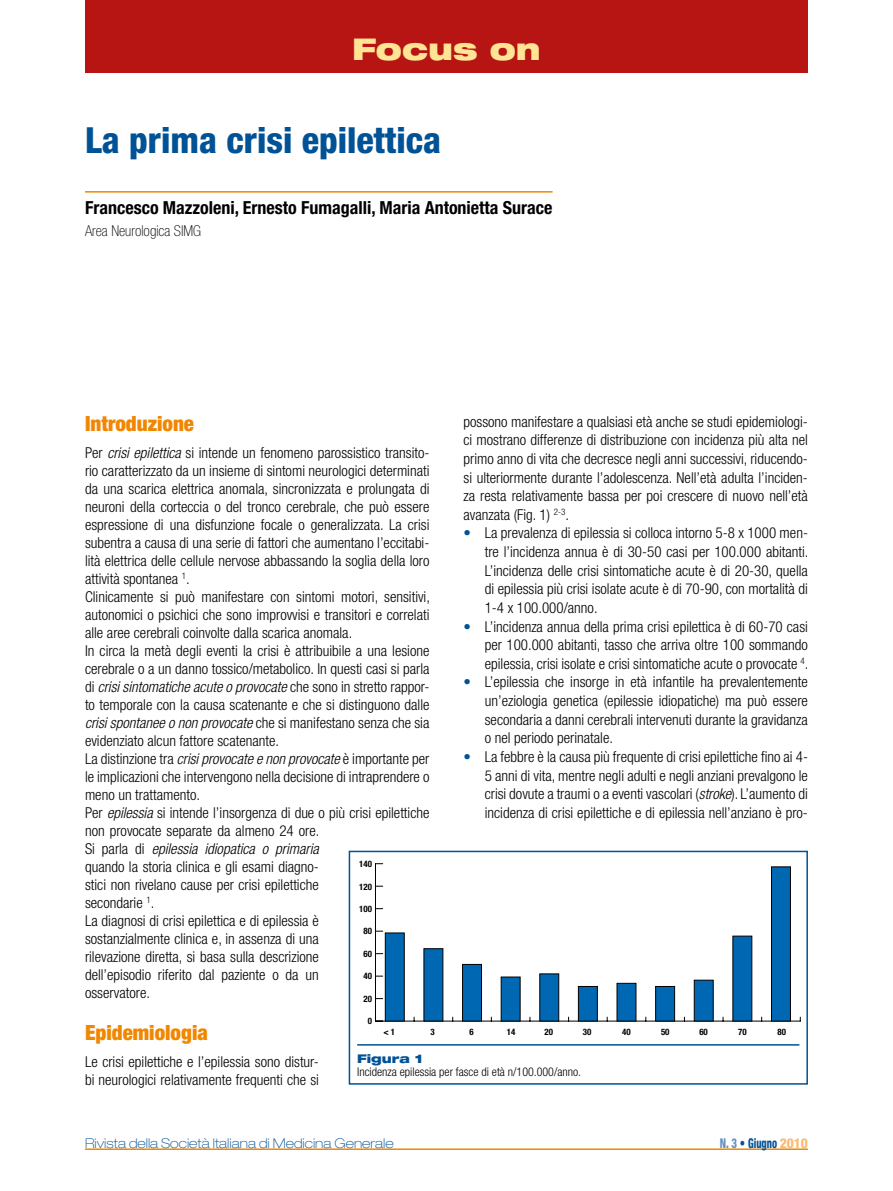
<style>
.page{position:relative;width:893px;height:1191px;background:#fff}
.page>*{position:absolute;margin:0;border:0;box-sizing:border-box;transform-origin:0 0}
.t1{font:800 condensed 36px "Helvetica Neue LT Std";color:#005296}
.t2{font:900 expanded 30px "Helvetica Neue LT Std";color:#ffe495}
.t3{font:900 condensed 21px "Helvetica Neue LT Std";color:#f18700}
.t4{font:700 condensed 18px "Helvetica Neue LT Std";color:#000}
.t5{font:300 condensed 15px/18px "Helvetica Neue LT Std";color:#000;text-align:justify}
.t6{font:100 condensed 15px "Helvetica Neue LT Std";color:#000}
.t7{font:100 expanded 13.5px "Helvetica Neue LT Std";color:#005296}
.t8{font:800 condensed 13.5px "Helvetica Neue LT Std";color:#005296;scale:.8 1}
.t9{font:300 condensed 12px "Helvetica Neue LT Std";color:#000}
.t10{font:900 expanded 12px "Helvetica Neue LT Std";color:#005296}
.t11{font:700 condensed 8.85px "Helvetica Neue LT Std";color:#000}
.s1{color:#005296}
.s2{font-style:italic}
.s3{color:#678dbf}
.s4{color:#f9ba72}
</style>
<div class="page">
<hr style="left:85px;top:1148px;width:723px;height:2px;background:#f18700">
<div style="left:85px;top:0;width:723px;height:72px;background:#b61513"></div>
<hr style="left:85px;top:191px;width:468px;height:2px;background:#f18700">
<hr style="left:375px;top:1020px;width:425px;height:1px;background:#000">
<hr style="left:375px;top:863px;width:1px;height:158px;background:#000">
<div style="left:771px;top:866px;width:20px;height:155px;background:#0068b3;border:1px solid #000"></div>
<div style="left:733px;top:936px;width:19px;height:85px;background:#0068b3"></div>
<div style="left:694px;top:980px;width:19px;height:41px;background:#0068b3;border:1px solid #000"></div>
<div style="left:655px;top:986px;width:20px;height:35px;background:#0068b3;border:1px solid #000"></div>
<div style="left:617px;top:983px;width:19px;height:38px;background:#0068b3"></div>
<div style="left:578px;top:986px;width:19px;height:35px;background:#0068b3;border:1px solid #000"></div>
<div style="left:540px;top:973px;width:19px;height:48px;background:#0068b3;border:1px solid #000"></div>
<div style="left:501px;top:977px;width:19px;height:44px;background:#0068b3"></div>
<div style="left:462px;top:964px;width:20px;height:57px;background:#0068b3;border:1px solid #000"></div>
<div style="left:424px;top:948px;width:19px;height:73px;background:#0068b3"></div>
<div style="left:385px;top:932px;width:19px;height:89px;background:#0068b3;border:1px solid #000"></div>
<div style="left:349px;top:850px;width:459px;height:234px;border:2px solid #005296"></div>
<hr style="left:357px;top:1044px;width:442px;height:1px;background:#005296">
<h2 class="t2" style="left:352px;top:29px;width:190px">Focus on</h2>
<h1 class="t1" style="left:85px;top:118px;width:358px">La prima crisi epilettica</h1>
<p class="t4" style="left:85px;top:196px;width:469px">Francesco Mazzoleni, Ernesto Fumagalli, Maria Antonietta Surace</p>
<p class="t6" style="left:85px;top:222px;width:118px">Area Neurologica SIMG</p>
<p class="t5" style="left:463px;top:412px;width:346px;line-height:18.6px">possono manifestare a qualsiasi età anche se studi epidemiologi&shy;ci mostrano differenze di distribuzione con incidenza più alta nel primo anno di vita che decresce negli anni successivi, riducendo&shy;si ulteriormente durante l’adolescenza. Nell’età adulta l’inciden&shy;za resta relativamente bassa per poi crescere di nuovo nell’età avanzata (Fig. 1) <sup>2-3</sup>.</p>
<p class="t5" style="left:485px;top:524px;width:325px;line-height:18.6px;text-indent:-21px"><span class="s1">•</span> La prevalenza di epilessia si colloca intorno 5-8 x 1000 men&shy;tre l’incidenza annua è di 30-50 casi per 100.000 abitanti.<br>L’incidenza delle crisi sintomatiche acute è di 20-30, quella di epilessia più crisi isolate acute è di 70-90, con mortalità di 1-4 x 100.000/anno.</p>
<p class="t5" style="left:485px;top:617px;width:325px;line-height:18.6px;text-indent:-21px"><span class="s1">•</span> L’incidenza annua della prima crisi epilettica è di 60-70 casi per 100.000 abitanti, tasso che arriva oltre 100 sommando epilessia, crisi isolate e crisi sintomatiche acute o provocate <sup>4</sup>.</p>
<p class="t5" style="left:485px;top:672px;width:325px;line-height:18.6px;text-indent:-21px"><span class="s1">•</span> L’epilessia che insorge in età infantile ha prevalentemente un’eziologia genetica (epilessie idiopatiche) ma può essere secondaria a danni cerebrali intervenuti durante la gravidanza o nel periodo perinatale.</p>
<p class="t5" style="left:485px;top:747px;width:325px;line-height:18.6px;text-indent:-21px"><span class="s1">•</span> La febbre è la causa più frequente di crisi epilettiche fino ai 4- 5 anni di vita, mentre negli adulti e negli anziani prevalgono le crisi dovute a traumi o a eventi vascolari (<span class="s2">stroke</span>). L’aumento di incidenza di crisi epilettiche e di epilessia nell’anziano è pro-</p>
<h3 class="t3" style="left:85px;top:410px;width:110px">Introduzione</h3>
<p class="t5" style="left:85px;top:443px;width:346px;text-align:left">Per <span class="s2">crisi epilettica</span> si intende un fenomeno parossistico transito&shy;rio caratterizzato da un insieme di sintomi neurologici determinati da una scarica elettrica anomala, sincronizzata e prolungata di neuroni della corteccia o del tronco cerebrale, che può essere espressione di una disfunzione focale o generalizzata. La crisi subentra a causa di una serie di fattori che aumentano l’eccitabi&shy;lità elettrica delle cellule nervose abbassando la soglia della loro attività spontanea <sup>1</sup>.<br>Clinicamente si può manifestare con sintomi motori, sensitivi, autonomici o psichici che sono improvvisi e transitori e correlati alle aree cerebrali coinvolte dalla scarica anomala.<br>In circa la metà degli eventi la crisi è attribuibile a una lesione cerebrale o a un danno tossico/metabolico. In questi casi si parla di <span class="s2">crisi sintomatiche acute o provocate</span> che sono in stretto rappor&shy;to temporale con la causa scatenante e che si distinguono dalle <span class="s2">crisi spontanee o non provocate</span> che si manifestano senza che sia evidenziato alcun fattore scatenante.<br>La distinzione tra <span class="s2">crisi provocate e non provocate</span> è importante per le implicazioni che intervengono nella decisione di intraprendere o meno un trattamento.<br>Per <span class="s2">epilessia</span> si intende l’insorgenza di due o più crisi epilettiche non provocate separate da almeno 24 ore.<br>Si parla di <span class="s2">epilessia idiopatica o primaria<br></span>quando la storia clinica e gli esami diagno-<br>stici non rivelano cause per crisi epilettiche<br>secondarie <sup>1</sup>.<br>La diagnosi di crisi epilettica e di epilessia è<br>sostanzialmente clinica e, in assenza di una<br>rilevazione diretta, si basa sulla descrizione<br>dell’episodio riferito dal paziente o da un<br>osservatore.</p>
<h3 class="t3" style="left:85px;top:1019px;width:124px">Epidemiologia</h3>
<p class="t5" style="left:85px;top:1052px;width:235px">Le crisi epilettiche e l’epilessia sono distur&shy;bi neurologici relativamente frequenti che si</p>
<p class="t11" style="left:359px;top:858px;width:14px">140</p>
<p class="t11" style="left:359px;top:881px;width:14px">120</p>
<p class="t11" style="left:359px;top:903px;width:14px">100</p>
<p class="t11" style="left:364px;top:926px;width:10px">80</p>
<p class="t11" style="left:364px;top:948px;width:10px">60</p>
<p class="t11" style="left:364px;top:970px;width:10px">40</p>
<p class="t11" style="left:364px;top:993px;width:10px">20</p>
<p class="t11" style="left:368px;top:1015px;width:6px">0</p>
<p class="t11" style="left:383px;top:1026px;width:13px">&lt; 1</p>
<p class="t11" style="left:431px;top:1026px;width:6px">3</p>
<p class="t11" style="left:469px;top:1026px;width:6px">6</p>
<p class="t11" style="left:507px;top:1026px;width:10px">14</p>
<p class="t11" style="left:544px;top:1026px;width:10px">20</p>
<p class="t11" style="left:583px;top:1026px;width:10px">30</p>
<p class="t11" style="left:622px;top:1026px;width:10px">40</p>
<p class="t11" style="left:661px;top:1026px;width:10px">50</p>
<p class="t11" style="left:699px;top:1026px;width:10px">60</p>
<p class="t11" style="left:738px;top:1026px;width:10px">70</p>
<p class="t11" style="left:778px;top:1026px;width:10px">80</p>
<p class="t10" style="left:357px;top:1050px;width:67px">Figura 1</p>
<p class="t9" style="left:357px;top:1065px;width:225px">Incidenza epilessia per fasce di età n/100.000/anno.</p>
<p class="t7" style="left:85px;top:1135px;width:310px">Rivista della Società Italiana di Medicina Generale</p>
<p class="t8" style="left:720px;top:1135px;width:112px"><span class="s3">N. 3</span> • Giugno <span class="s4">2010</span></p>
</div>
